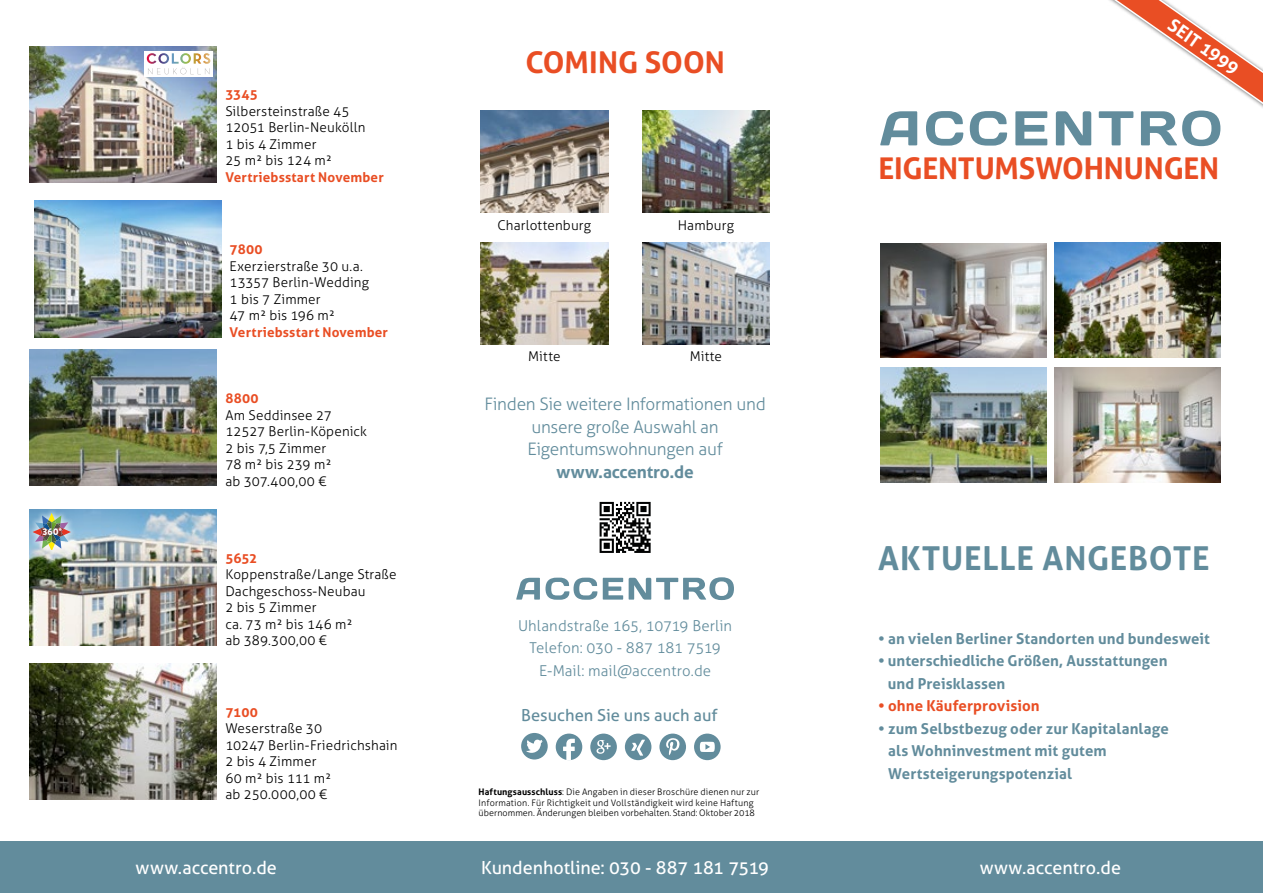
<style>
.page{position:relative;width:1263px;height:893px;background:#fff}
.page>*{position:absolute;margin:0;border:0;box-sizing:border-box;transform-origin:0 0}
.t1{font:700 33px "Aller";letter-spacing:.02em;color:#628c9c}
.t2{font:700 30px "Aller";letter-spacing:-.005em;color:#e94e24}
.t3{font:18px "Aller";letter-spacing:-.005em;color:#fff}
.t4{font:700 18px "Aller";color:#fff}
.t5{font:300 17.25px/22.5px "Aller";letter-spacing:-.015em;color:#628c9c;text-align:center}
.t6{font:700 17.25px "Aller";letter-spacing:-.015em;color:#628c9c}
.t7{font:16.5px "Aller";color:#628c9c}
.t8{font:700 15px/22.5px "Aller";letter-spacing:.005em;color:#628c9c}
.t9{font:300 15px/22.5px "Aller";letter-spacing:.005em;color:#628c9c;text-align:center}
.t10{font:700 15px "Aller";letter-spacing:.005em;color:#e94e24}
.t11{font:300 13.5px/16.5px "Aller";letter-spacing:.01em;color:#000}
.t12{font:700 13.5px "Aller";letter-spacing:.01em;color:#e94e24}
.t13{font:900 9.6px "Brandon Grotesque";color:#fff}
.t14{font:300 9px/10.5px "Aller";letter-spacing:.01em;color:#000}
.s1{font-weight:700}
</style>
<div class="page">
<img style="left:30px;top:350px;width:187px;height:136px">
<div style="left:0;top:842px;width:1263px;height:51px;background:#628c9c"></div>
<svg style="left:880px;top:0;width:383px;height:146px"></svg>
<img style="left:480px;top:111px;width:128px;height:102px">
<img style="left:642px;top:111px;width:128px;height:102px">
<svg style="left:516px;top:577px;width:218px;height:23px"></svg>
<img style="left:642px;top:242px;width:128px;height:102px">
<img style="left:480px;top:242px;width:128px;height:102px">
<img style="left:30px;top:509px;width:187px;height:136px">
<div style="left:26px;top:507px;width:51px;height:49px;background:#fff;opacity:.7"></div>
<svg style="left:33px;top:513px;width:38px;height:37px"></svg>
<svg style="left:600px;top:502px;width:51px;height:51px"></svg>
<img style="left:1054px;top:242px;width:166px;height:115px">
<img style="left:880px;top:243px;width:166px;height:114px">
<img style="left:1054px;top:367px;width:166px;height:115px">
<img style="left:880px;top:367px;width:166px;height:115px">
<img style="left:30px;top:663px;width:187px;height:136px">
<div style="left:521px;top:733px;width:27px;height:26px;background:#628c9c;border-radius:50%"></div>
<svg style="left:526px;top:740px;width:16px;height:13px"></svg>
<div style="left:556px;top:734px;width:26px;height:26px;background:#628c9c;border-radius:50%"></div>
<svg style="left:563px;top:739px;width:12px;height:21px"></svg>
<div style="left:590px;top:734px;width:27px;height:26px;background:#628c9c;border-radius:50%"></div>
<svg style="left:596px;top:740px;width:15px;height:14px"></svg>
<div style="left:625px;top:734px;width:26px;height:26px;background:#628c9c;border-radius:50%"></div>
<svg style="left:631px;top:740px;width:14px;height:16px"></svg>
<div style="left:659px;top:734px;width:27px;height:26px;background:#628c9c;border-radius:50%"></div>
<svg style="left:666px;top:738px;width:13px;height:17px"></svg>
<div style="left:694px;top:734px;width:27px;height:26px;background:#628c9c;border-radius:50%"></div>
<svg style="left:700px;top:742px;width:15px;height:10px"></svg>
<img style="left:30px;top:47px;width:187px;height:136px">
<div style="left:145px;top:51px;width:68px;height:26px;background:#fff"></div>
<svg style="left:147px;top:53px;width:63px;height:21px"></svg>
<img style="left:34px;top:201px;width:187px;height:136px">
<p class="t13" style="left:43px;top:525px;width:21px">360°</p>
<p class="t12" style="left:225px;top:86px;width:34px">3345</p>
<p class="t11" style="left:225px;top:103px;width:142px">Silbersteinstraße 45<br>12051 Berlin-Neukölln<br>1 bis 4 Zimmer<br>25 m² bis 124 m²</p>
<p class="t12" style="left:225px;top:169px;width:160px">Vertriebsstart November</p>
<p class="t12" style="left:230px;top:241px;width:35px">7800</p>
<p class="t11" style="left:230px;top:258px;width:141px">Exerzierstraße 30 u.a.<br>13357 Berlin-Wedding<br>1 bis 7 Zimmer<br>47 m² bis 196 m²</p>
<p class="t12" style="left:230px;top:324px;width:160px">Vertriebsstart November</p>
<p class="t12" style="left:225px;top:390px;width:35px">8800</p>
<p class="t11" style="left:225px;top:407px;width:143px">Am Seddinsee 27<br>12527 Berlin-Köpenick<br>2 bis 7,5 Zimmer<br>78 m² bis 239 m²<br>ab 307.400,00 €</p>
<p class="t12" style="left:225px;top:550px;width:34px">5652</p>
<p class="t11" style="left:225px;top:566px;width:173px">Koppenstraße/Lange Straße<br>Dachgeschoss-Neubau<br>2 bis 5 Zimmer<br>ca. 73 m² bis 146 m²<br>ab 389.300,00 €</p>
<p class="t12" style="left:225px;top:704px;width:34px">7100</p>
<p class="t11" style="left:225px;top:720px;width:174px">Weserstraße 30<br>10247 Berlin-Friedrichshain<br>2 bis 4 Zimmer<br>60 m² bis 111 m²<br>ab 250.000,00 €</p>
<h2 class="t2" style="left:525px;top:44px;width:201px">COMING SOON</h2>
<p class="t11" style="left:497px;top:217px;width:95px">Charlottenburg</p>
<p class="t11" style="left:678px;top:217px;width:58px">Hamburg</p>
<p class="t11" style="left:528px;top:348px;width:34px">Mitte</p>
<p class="t11" style="left:690px;top:348px;width:34px">Mitte</p>
<p class="t5" style="left:484px;top:393px;width:283px">Finden Sie weitere Informationen und unsere große Auswahl an<br>Eigentumswohnungen auf</p>
<p class="t6" style="left:556px;top:461px;width:139px">www.accentro.de</p>
<p class="t9" style="left:518px;top:614px;width:216px">Uhlandstraße 165, 10719 Berlin<br>Telefon: 030 - 887 181 7519<br>E-Mail: mail@accentro.de</p>
<p class="t7" style="left:521px;top:705px;width:198px">Besuchen Sie uns auch auf</p>
<p class="t14" style="left:479px;top:787px;width:282px"><span class="s1">Haftungsausschluss</span>: Die Angaben in dieser Broschüre dienen nur zur<br>Information. Für Richtigkeit und Vollständigkeit wird keine Haftung übernommen. Änderungen bleiben vorbehalten. Stand: Oktober 2018</p>
<h3 class="t4" style="left:1176px;top:14px;width:83px;rotate:35deg">SEIT 1999</h3>
<h2 class="t2" style="left:878px;top:150px;width:342px">EIGENTUMSWOHNUNGEN</h2>
<h1 class="t1" style="left:878px;top:538px;width:333px">AKTUELLE ANGEBOTE</h1>
<p class="t8" style="left:878px;top:627px;width:333px">• an vielen Berliner Standorten und bundesweit</p>
<p class="t8" style="left:888px;top:650px;width:281px;text-indent:-10px">• unterschiedliche Größen, Ausstattungen und Preisklassen</p>
<p class="t10" style="left:878px;top:697px;width:163px">• ohne Käuferprovision</p>
<p class="t8" style="left:888px;top:717px;width:282px;text-indent:-10px">• zum Selbstbezug oder zur Kapitalanlage als Wohninvestment mit gutem<br>Wertsteigerungspotenzial</p>
<h3 class="t3" style="left:136px;top:856px;width:143px">www.accentro.de</h3>
<h3 class="t3" style="left:481px;top:856px;width:289px">Kundenhotline: 030 - 887 181 7519</h3>
<h3 class="t3" style="left:980px;top:856px;width:143px">www.accentro.de</h3>
</div>
